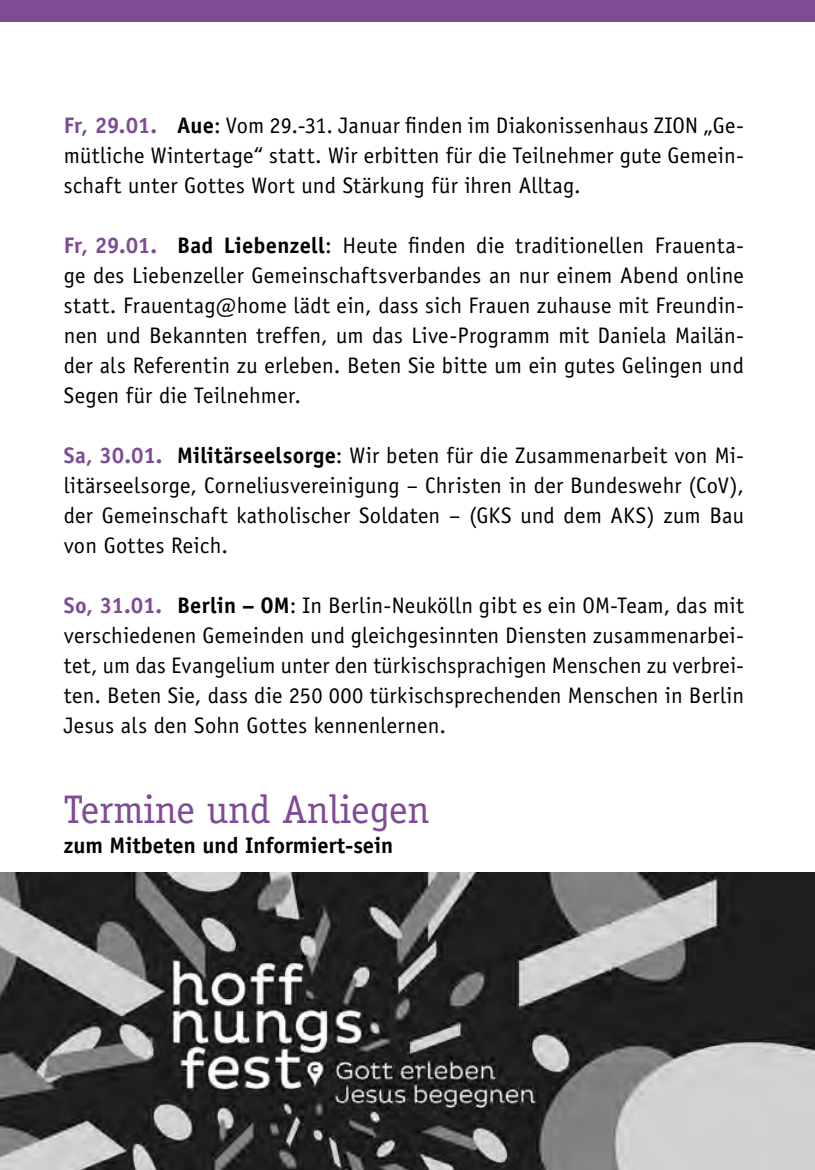
<style>
.page{position:relative;width:815px;height:1170px;background:#fff}
.page>*{position:absolute;margin:0;border:0;box-sizing:border-box;transform-origin:0 0}
.t1{font:40px "Officina Serif Std";color:#7f4b95}
.t2{font:22.5px/30px "Officina Sans Std";letter-spacing:.01em;color:#000;text-align:justify}
.t3{font:700 22.5px "Officina Sans Std";color:#000}
.s1{font-weight:700;color:#7f4b95}
.s2{font-weight:700}
</style>
<div class="page">
<div style="left:0;top:0;width:815px;height:21px;background:#7f4b95"></div>
<img style="left:0;top:872px;width:815px;height:297px">
<p class="t2" style="left:64px;top:110px;width:682px"><span class="s1">Fr, 29.01.</span> <span class="s2">Aue</span>: Vom 29.-31. Januar finden im Diakonissenhaus ZION „Ge&shy;mütliche Wintertage“ statt. Wir erbitten für die Teilnehmer gute Gemein&shy;schaft unter Gottes Wort und Stärkung für ihren Alltag.</p>
<p class="t2" style="left:64px;top:230px;width:682px"><span class="s1">Fr, 29.01.</span> <span class="s2">Bad Liebenzell</span>: Heute finden die traditionellen Frauenta&shy;ge des Liebenzeller Gemeinschaftsverbandes an nur einem Abend online statt. Frauentag@home lädt ein, dass sich Frauen zuhause mit Freundin&shy;nen und Bekannten treffen, um das Live-Programm mit Daniela Mailän&shy;der als Referentin zu erleben. Beten Sie bitte um ein gutes Gelingen und Segen für die Teilnehmer.</p>
<p class="t2" style="left:64px;top:440px;width:682px"><span class="s1">Sa, 30.01.</span> <span class="s2">Militärseelsorge</span>: Wir beten für die Zusammenarbeit von Mi&shy;litärseelsorge, Corneliusvereinigung – Christen in der Bundeswehr (CoV), der Gemeinschaft katholischer Soldaten – (GKS und dem AKS) zum Bau von Gottes Reich.</p>
<p class="t2" style="left:64px;top:590px;width:682px"><span class="s1">So, 31.01.</span> <span class="s2">Berlin – OM</span>: In Berlin-Neukölln gibt es ein OM-Team, das mit verschiedenen Gemeinden und gleichgesinnten Diensten zusammenarbei&shy;tet, um das Evangelium unter den türkischsprachigen Menschen zu verbrei&shy;ten. Beten Sie, dass die 250 000 türkischsprechenden Menschen in Berlin Jesus als den Sohn Gottes kennenlernen.</p>
<h1 class="t1" style="left:64px;top:786px;width:368px">Termine und Anliegen</h1>
<p class="t3" style="left:64px;top:831px;width:331px">zum Mitbeten und Informiert-sein</p>
</div>
